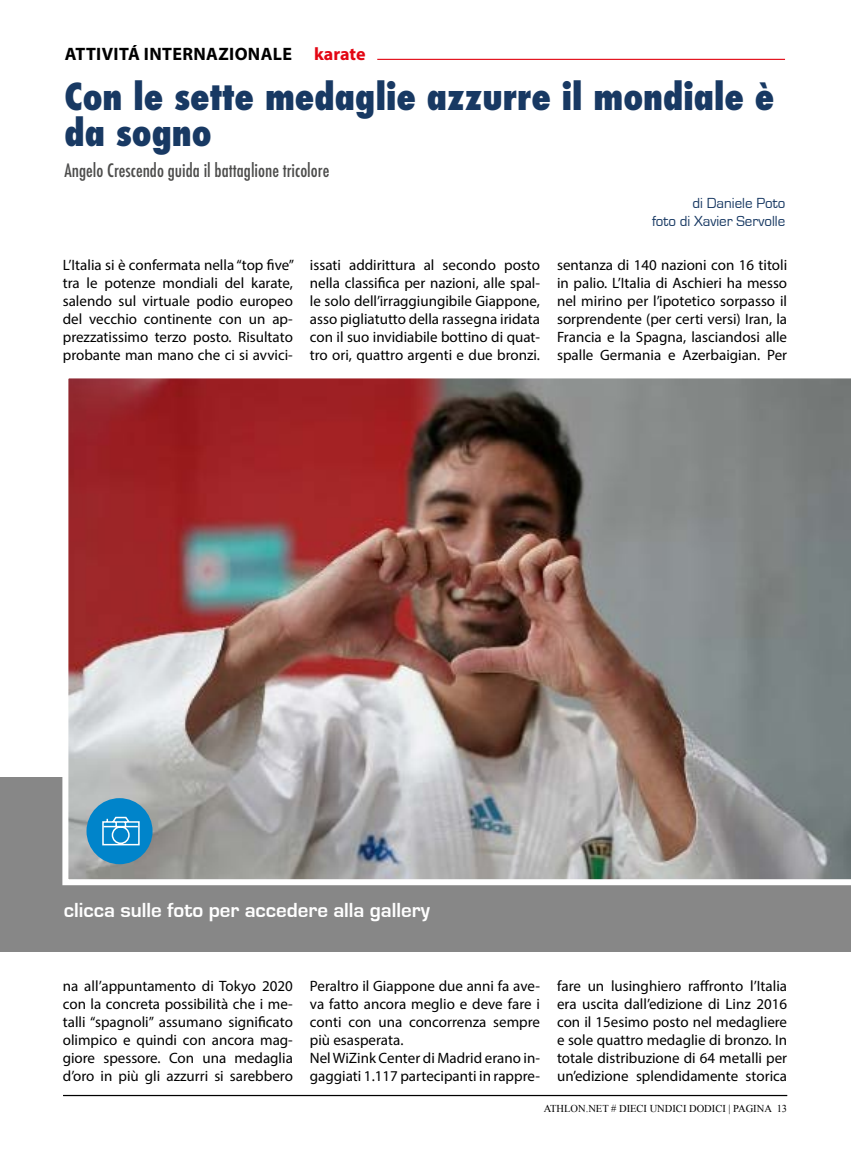
<style>
.page{position:relative;width:851px;height:1149px;background:#fff}
.page>*{position:absolute;margin:0;border:0;box-sizing:border-box;transform-origin:0 0}
.t1{font:800 condensed 36px/36px "Futura";color:#183963}
.t2{font:700 21px "Eurostile";color:#fff}
.t3{font:500 condensed 18px "Futura";color:#4d4d4c}
.t4{font:700 18px "Myriad Pro";letter-spacing:.02em;color:#000}
.t5{font:15px/18px "Myriad Pro";color:#000;text-align:justify}
.t6{font:15px/18px "Eurostile";color:#183963;text-align:right}
.t7{font:10.5px "Times New Roman";color:#000}
.s1{color:#e30613}
</style>
<div class="page">
<hr style="left:377px;top:59px;width:407px;height:1px;background:#e30613">
<hr style="left:63px;top:1094px;width:724px;height:1px;background:#000">
<div style="left:0;top:776px;width:850px;height:174px;background:#878787"></div>
<img style="left:62px;top:378px;width:788px;height:506px">
<div style="left:86px;top:797px;width:66px;height:66px;background:#0084ca;border-radius:50%"></div>
<svg style="left:102px;top:816px;width:38px;height:29px"></svg>
<p class="t4" style="left:65px;top:42px;width:302px">ATTIVITÁ INTERNAZIONALE <span class="s1">karate</span></p>
<h1 class="t1" style="left:65px;top:78px;width:711px">Con le sette medaglie azzurre il mondiale è da sogno</h1>
<p class="t3" style="left:65px;top:159px;width:266px">Angelo Crescendo guida il battaglione tricolore</p>
<p class="t5" style="left:63px;top:256px;width:233px">L’Italia si è confermata nella “top five” tra le potenze mondiali del karate, salendo sul virtuale podio europeo del vecchio continente con un ap&shy;prezzatissimo terzo posto. Risultato probante man mano che ci si avvici-</p>
<p class="t5" style="left:310px;top:256px;width:231px">issati addirittura al secondo posto nella classifica per nazioni, alle spal&shy;le solo dell’irraggiungibile Giappone, asso pigliatutto della rassegna iridata con il suo invidiabile bottino di quat&shy;tro ori, quattro argenti e due bronzi.</p>
<p class="t6" style="left:652px;top:194px;width:135px">di Daniele Poto<br>foto di Xavier Servolle</p>
<p class="t5" style="left:557px;top:256px;width:231px">sentanza di 140 nazioni con 16 titoli in palio. L’Italia di Aschieri ha messo nel mirino per l’ipotetico sorpasso il sorprendente (per certi versi) Iran, la Francia e la Spagna, lasciandosi alle spalle Germania e Azerbaigian. Per</p>
<h2 class="t2" style="left:64px;top:898px;width:367px">clicca sulle foto per accedere alla gallery</h2>
<p class="t5" style="left:63px;top:976px;width:231px">na all’appuntamento di Tokyo 2020 con la concreta possibilità che i me&shy;talli “spagnoli” assumano significato olimpico e quindi con ancora mag&shy;giore spessore. Con una medaglia d’oro in più gli azzurri si sarebbero</p>
<p class="t5" style="left:310px;top:976px;width:231px;text-align:left">Peraltro il Giappone due anni fa ave&shy;va fatto ancora meglio e deve fare i conti con una concorrenza sempre più esasperata.<br>Nel WiZink Center di Madrid erano in&shy;gaggiati 1.117 partecipanti in rappre-</p>
<p class="t5" style="left:557px;top:976px;width:231px">fare un lusinghiero raffronto l’Italia era uscita dall’edizione di Linz 2016 con il 15esimo posto nel medagliere e sole quattro medaglie di bronzo. In totale distribuzione di 64 metalli per un’edizione splendidamente storica</p>
<p class="t7" style="left:543px;top:1100px;width:245px">ATHLON.NET # DIECI UNDICI DODICI | PAGINA 13</p>
</div>
